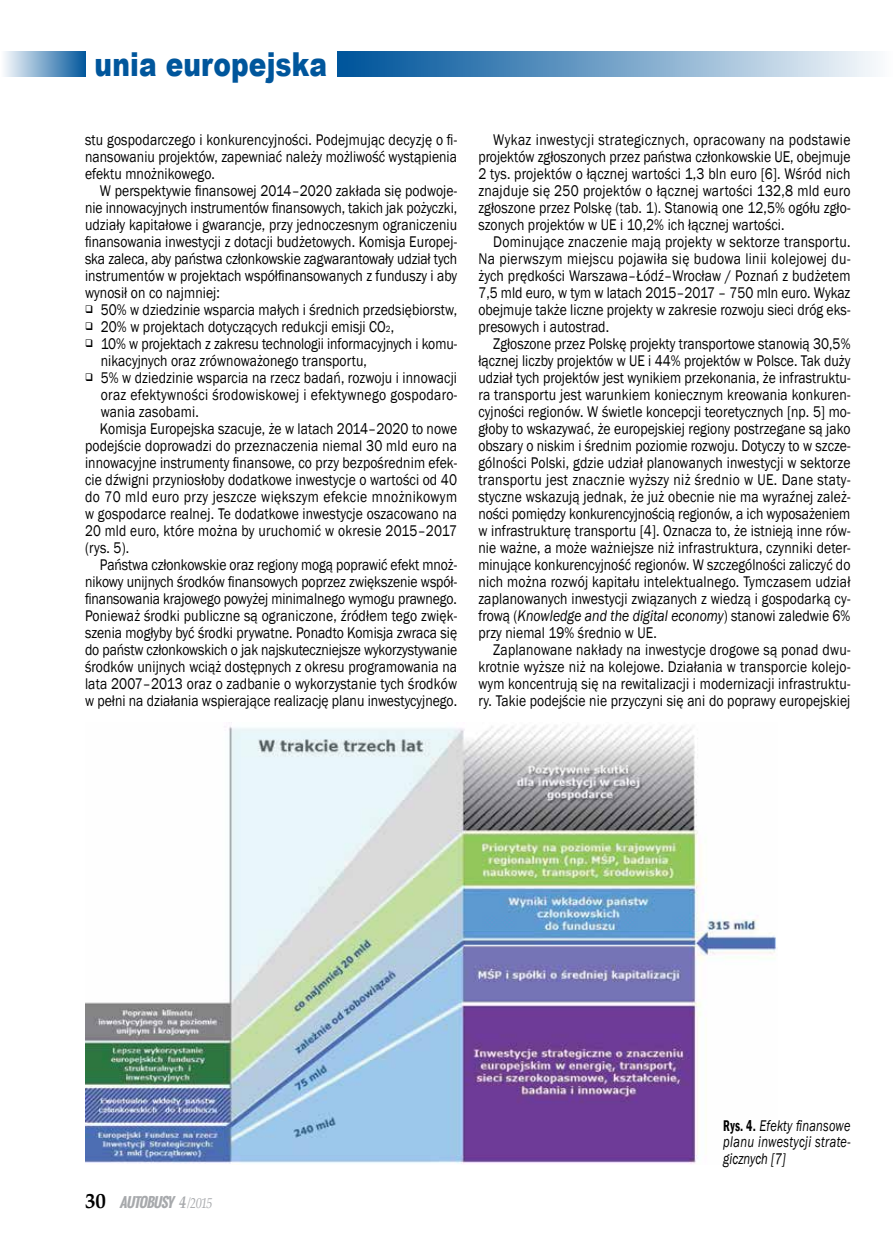
<style>
.page{position:relative;width:893px;height:1251px;background:#fff}
.page>*{position:absolute;margin:0;border:0;box-sizing:border-box;transform-origin:0 0}
.t1{font:900 33px "Arial";letter-spacing:.005em;color:#00569c;scale:.8 1}
.t2{font:15.9px/17px "Franklin Gothic";letter-spacing:.005em;color:#000;text-align:justify;scale:.86 1}
.t3{font:italic 15.9px/16.5px "Franklin Gothic";letter-spacing:.015em;color:#000;text-align:justify;scale:.78 1}
.t4{font:15.9px "Franklin Gothic";letter-spacing:.03em;color:#000;scale:.86 1}
.t5{font:15.9px "Franklin Gothic";letter-spacing:.005em;color:#000;scale:.84 1}
.t6{font:italic 700 13.5px "Oswald";color:#a7a9ac}
.s1{font-size:9.3px}
.s2{font-style:italic}
.s3{font-family:"Palatino Linotype";font-style:normal;font-size:21px;color:#000}
.s4{font-family:"Palatino Linotype";font-size:17.1px}
.s5{font-family:"Palatino Linotype";font-weight:400;font-size:14.85px}
.s6{font-weight:600;font-style:normal;font-stretch:condensed}
</style>
<div class="page">
<div style="left:0;top:51px;width:85px;height:26px;background:linear-gradient(to right,#fff,#05599d)"></div>
<div style="left:337px;top:51px;width:556px;height:26px;background:linear-gradient(to right,#004f98,#f8fafc)"></div>
<img style="left:85px;top:722px;width:692px;height:442px">
<h1 class="t1" style="left:95px;top:40px;width:292px">unia europejska</h1>
<p class="t2" style="left:85px;top:131px;width:434px">stu gospodarczego i konkurencyjności. Podejmując decyzję o fi&shy;nansowaniu projektów, zapewniać należy możliwość wystąpienia efektu mnożnikowego.</p>
<p class="t2" style="left:85px;top:182px;width:434px;text-indent:15px">W perspektywie finansowej 2014–2020 zakłada się podwoje&shy;nie innowacyjnych instrumentów finansowych, takich jak pożyczki, udziały kapitałowe i gwarancje, przy jednoczesnym ograniczeniu finansowania inwestycji z dotacji budżetowych. Komisja Europej&shy;ska zaleca, aby państwa członkowskie zagwarantowały udział tych instrumentów w projektach współfinansowanych z funduszy i aby wynosił on co najmniej:</p>
<p class="t2" style="left:101px;top:301px;width:416px">50% w dziedzinie wsparcia małych i średnich przedsiębiorstw,</p>
<p class="t2" style="left:101px;top:318px;width:343px">20% w projektach dotyczących redukcji emisji CO<span class="s1">2</span>,</p>
<p class="t2" style="left:101px;top:335px;width:416px">10% w projektach z zakresu technologii informacyjnych i komu-</p>
<p class="t2" style="left:101px;top:352px;width:311px">nikacyjnych oraz zrównoważonego transportu,</p>
<p class="t2" style="left:101px;top:369px;width:416px">5% w dziedzinie wsparcia na rzecz badań, rozwoju i innowacji</p>
<p class="t2" style="left:101px;top:386px;width:416px">oraz efektywności środowiskowej i efektywnego gospodaro-</p>
<p class="t2" style="left:101px;top:403px;width:115px">wania zasobami.</p>
<p class="t2" style="left:100px;top:420px;width:417px">Komisja Europejska szacuje, że w latach 2014–2020 to nowe</p>
<p class="t2" style="left:85px;top:437px;width:434px">podejście doprowadzi do przeznaczenia niemal 30 mld euro na</p>
<p class="t2" style="left:85px;top:454px;width:434px">innowacyjne instrumenty finansowe, co przy bezpośrednim efek-</p>
<p class="t2" style="left:85px;top:471px;width:434px">cie dźwigni przyniosłoby dodatkowe inwestycje o wartości od 40</p>
<p class="t4" style="left:85px;top:486px;width:434px">do 70 mld euro przy jeszcze większym efekcie mnożnikowym</p>
<p class="t2" style="left:85px;top:505px;width:434px">w gospodarce realnej. Te dodatkowe inwestycje oszacowano na</p>
<p class="t5" style="left:85px;top:520px;width:444px">20 mld euro, które można by uruchomić w okresie 2015–2017</p>
<p class="t2" style="left:85px;top:539px;width:53px">(rys. 5).</p>
<p class="t2" style="left:100px;top:556px;width:417px">Państwa członkowskie oraz regiony mogą poprawić efekt mnoż-</p>
<p class="t2" style="left:85px;top:573px;width:434px">nikowy unijnych środków finansowych poprzez zwiększenie współ-</p>
<p class="t2" style="left:85px;top:590px;width:434px">finansowania krajowego powyżej minimalnego wymogu prawnego.</p>
<p class="t2" style="left:85px;top:607px;width:434px">Ponieważ środki publiczne są ograniczone, źródłem tego zwięk-</p>
<p class="t2" style="left:85px;top:624px;width:434px">szenia mogłyby być środki prywatne. Ponadto Komisja zwraca się</p>
<p class="t2" style="left:85px;top:641px;width:434px">do państw członkowskich o jak najskuteczniejsze wykorzystywanie</p>
<p class="t2" style="left:85px;top:658px;width:434px">środków unijnych wciąż dostępnych z okresu programowania na</p>
<p class="t2" style="left:85px;top:675px;width:434px">lata 2007–2013 oraz o zadbanie o wykorzystanie tych środków</p>
<p class="t2" style="left:85px;top:692px;width:434px">w pełni na działania wspierające realizację planu inwestycyjnego.</p>
<p class="t2" style="left:478px;top:131px;width:434px;text-indent:15px">Wykaz inwestycji strategicznych, opracowany na podstawie projektów zgłoszonych przez państwa członkowskie UE, obejmuje 2 tys. projektów o łącznej wartości 1,3 bln euro [6]. Wśród nich znajduje się 250 projektów o łącznej wartości 132,8 mld euro zgłoszone przez Polskę (tab. 1). Stanowią one 12,5% ogółu zgło&shy;szonych projektów w UE i 10,2% ich łącznej wartości.</p>
<p class="t2" style="left:478px;top:233px;width:434px;text-indent:15px">Dominujące znaczenie mają projekty w sektorze transportu.<br>Na pierwszym miejscu pojawiła się budowa linii kolejowej du&shy;żych prędkości Warszawa–Łódź–Wrocław / Poznań z budżetem 7,5 mld euro, w tym w latach 2015–2017 – 750 mln euro. Wykaz obejmuje także liczne projekty w zakresie rozwoju sieci dróg eks&shy;presowych i autostrad.</p>
<p class="t2" style="left:478px;top:335px;width:434px;text-indent:15px">Zgłoszone przez Polskę projekty transportowe stanowią 30,5% łącznej liczby projektów w UE i 44% projektów w Polsce. Tak duży udział tych projektów jest wynikiem przekonania, że infrastruktu&shy;ra transportu jest warunkiem koniecznym kreowania konkuren&shy;cyjności regionów. W świetle koncepcji teoretycznych [np. 5] mo&shy;głoby to wskazywać, że europejskiej regiony postrzegane są jako obszary o niskim i średnim poziomie rozwoju. Dotyczy to w szcze&shy;gólności Polski, gdzie udział planowanych inwestycji w sektorze transportu jest znacznie wyższy niż średnio w UE. Dane staty&shy;styczne wskazują jednak, że już obecnie nie ma wyraźnej zależ&shy;ności pomiędzy konkurencyjnością regionów, a ich wyposażeniem w infrastrukturę transportu [4]. Oznacza to, że istnieją inne rów&shy;nie ważne, a może ważniejsze niż infrastruktura, czynniki deter&shy;minujące konkurencyjność regionów. W szczególności zaliczyć do nich można rozwój kapitału intelektualnego. Tymczasem udział zaplanowanych inwestycji związanych z wiedzą i gospodarką cy&shy;frową (<span class="s2">Knowledge and the digital economy</span>) stanowi zaledwie 6% przy niemal 19% średnio w UE.</p>
<p class="t2" style="left:478px;top:641px;width:434px;text-indent:15px">Zaplanowane nakłady na inwestycje drogowe są ponad dwu&shy;krotnie wyższe niż na kolejowe. Działania w transporcie kolejo&shy;wym koncentrują się na rewitalizacji i modernizacji infrastruktu&shy;ry. Takie podejście nie przyczyni się ani do poprawy europejskiej</p>
<p class="t6" style="left:85px;top:1191px;width:129px"><span class="s3">3 0</span> AUTOBUSY <span class="s4">4</span> <span class="s5">/2015</span></p>
<p class="t3" style="left:723px;top:1117px;width:164px"><span class="s6">Rys. 4.</span> Efekty finansowe planu inwestycji strate&shy;gicznych [7]</p>
</div>
